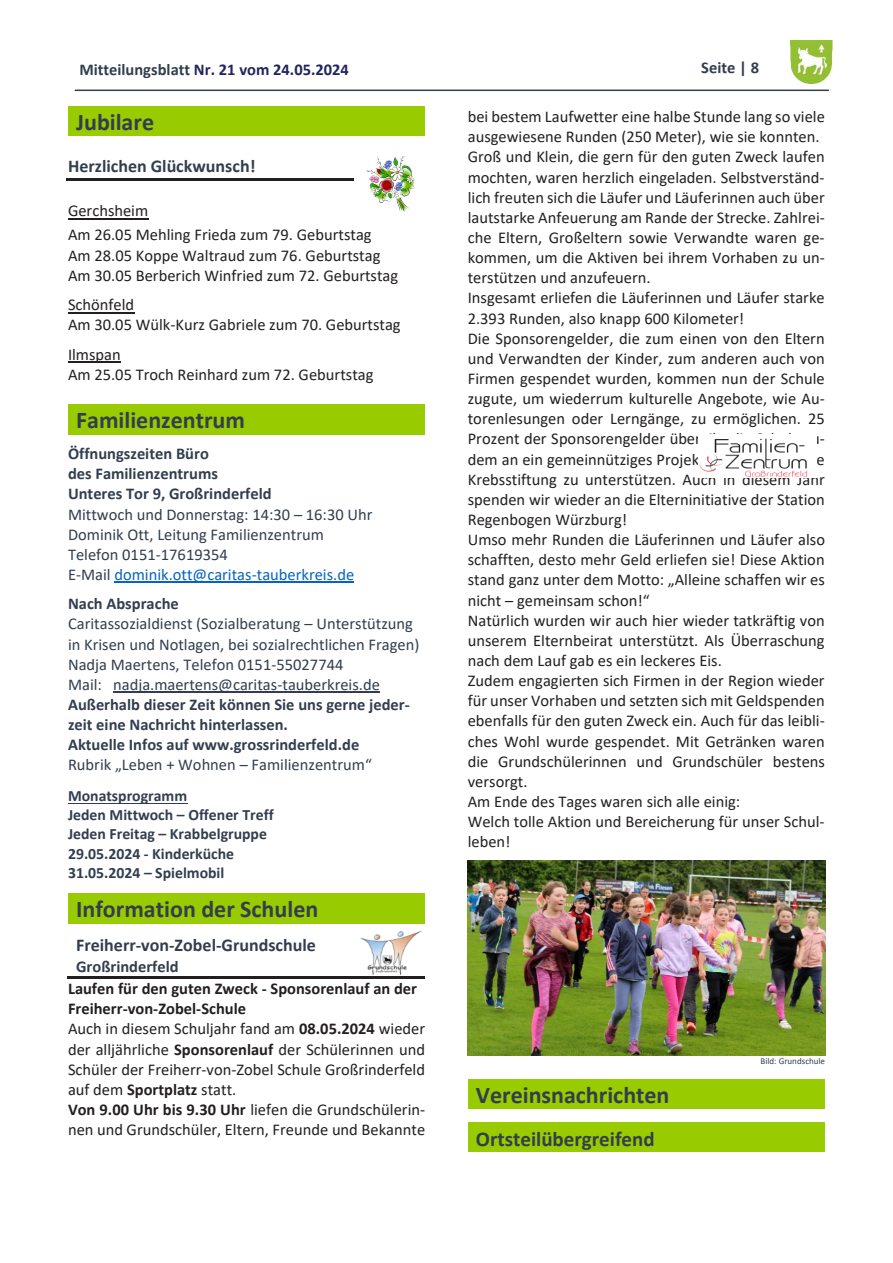
<style>
.page{position:relative;width:893px;height:1263px;background:#fff}
.page>*{position:absolute;margin:0;border:0;box-sizing:border-box;transform-origin:0 0}
.t1{font:700 24px "Calibri";color:#323e4f}
.t2{font:700 21px "Calibri";color:#323e4f}
.t3{font:700 18px "Calibri";color:#323e4f}
.t4{font:16.5px/20.1px "Calibri";color:#231f20}
.t5{font:16.5px/20.1px "Calibri";color:#323e4f}
.t6{font:700 16.5px/22.4px "Calibri";color:#231f20}
.t7{font:700 16.5px "Calibri";color:#22245e}
.t8{font:700 16.5px "Calibri";color:#323e4f}
.t9{font:700 15.75px/19.2px "Calibri";color:#323e4f}
.t10{font:9px "Calibri";color:#323e4f}
.s1{color:#323e4f}
.s2{font-weight:700}
.s3{color:#0563c1}
</style>
<div class="page">
<img style="left:790px;top:40px;width:42px;height:44px">
<hr style="left:75px;top:90px;width:754px;height:1px;background:#333f50">
<img style="left:360px;top:930px;width:62px;height:45px">
<div style="left:68px;top:106px;width:357px;height:30px;background:#9c0"></div>
<hr style="left:66px;top:178px;width:287px;height:2px;background:#231f20">
<hr style="left:68px;top:218px;width:80px;height:1px;background:#231f20">
<hr style="left:68px;top:312px;width:66px;height:1px;background:#231f20">
<hr style="left:68px;top:361px;width:53px;height:1px;background:#231f20">
<div style="left:68px;top:404px;width:357px;height:30px;background:#9c0"></div>
<hr style="left:114px;top:582px;width:240px;height:1px;background:#0563c1">
<hr style="left:113px;top:692px;width:267px;height:1px;background:#323e4f">
<hr style="left:68px;top:803px;width:119px;height:1px;background:#323e4f">
<div style="left:68px;top:893px;width:357px;height:30px;background:#9c0"></div>
<hr style="left:67px;top:976px;width:288px;height:2px;background:#231f20">
<hr style="left:356px;top:976px;width:69px;height:2px;background:#231f20">
<div style="left:468px;top:1079px;width:356px;height:30px;background:#9c0"></div>
<div style="left:468px;top:1122px;width:356px;height:30px;background:#9c0"></div>
<img style="left:468px;top:861px;width:357px;height:194px">
<img style="left:699px;top:438px;width:109px;height:39px">
<img style="left:365px;top:156px;width:50px;height:55px">
<p class="t7" style="left:79px;top:58px;width:271px"><span class="s1">Mitteilungsblatt</span> Nr. 21 vom 24.05.2024</p>
<p class="t8" style="left:701px;top:56px;width:59px">Seite | 8</p>
<p class="t1" style="left:76px;top:105px;width:80px">Jubilare</p>
<p class="t3" style="left:68px;top:153px;width:189px">Herzlichen Glückwunsch!</p>
<p class="t4" style="left:68px;top:198px;width:305px;line-height:24.2px">Gerchsheim<br>Am 26.05 Mehling Frieda zum 79. Geburtstag</p>
<p class="t4" style="left:68px;top:245px;width:332px">Am 28.05 Koppe Waltraud zum 76. Geburtstag<br>Am 30.05 Berberich Winfried zum 72. Geburtstag</p>
<p class="t4" style="left:68px;top:294px;width:334px">Schönfeld<br>Am 30.05 Wülk-Kurz Gabriele zum 70. Geburtstag</p>
<p class="t4" style="left:68px;top:344px;width:307px">Ilmspan<br>Am 25.05 Troch Reinhard zum 72. Geburtstag</p>
<p class="t1" style="left:76px;top:403px;width:170px">Familienzentrum</p>
<p class="t5" style="left:68px;top:443px;width:306px"><span class="s2">Öffnungszeiten Büro<br>des Familienzentrums<br>Unteres Tor 9, Großrinderfeld<br></span>Mittwoch und Donnerstag: 14:30 – 16:30 Uhr<br>Dominik Ott, Leitung Familienzentrum<br>Telefon 0151-17619354<br>E-Mail <span class="s3">dominik.ott@caritas-tauberkreis.de</span></p>
<p class="t5" style="left:68px;top:593px;width:353px"><span class="s2">Nach Absprache<br></span>Caritassozialdienst (Sozialberatung – Unterstützung in Krisen und Notlagen, bei sozialrechtlichen Fragen)<br>Nadja Maertens, Telefon 0151-55027744<br>Mail: nadja.maertens@caritas-tauberkreis.de <span class="s2">Außerhalb dieser Zeit können Sie uns gerne jeder&shy;zeit eine Nachricht hinterlassen.<br>Aktuelle Infos auf www.grossrinderfeld.de<br></span>Rubrik „Leben + Wohnen – Familienzentrum“</p>
<p class="t9" style="left:68px;top:786px;width:207px">Monatsprogramm<br>Jeden Mittwoch – Offener Treff<br>Jeden Freitag – Krabbelgruppe<br>29.05.2024 - Kinderküche<br>31.05.2024 – Spielmobil</p>
<p class="t1" style="left:76px;top:892px;width:244px">Information der Schulen</p>
<p class="t3" style="left:76px;top:932px;width:241px">Freiherr-von-Zobel-Grundschule</p>
<p class="t6" style="left:68px;top:955px;width:351px;text-indent:8px"><span class="s1">Großrinderfeld<br></span>Laufen für den guten Zweck - Sponsorenlauf an der</p>
<p class="t4" style="left:68px;top:998px;width:359px"><span class="s2">Freiherr-von-Zobel-Schule<br></span>Auch in diesem Schuljahr fand am <span class="s2">08.05.2024</span> wieder der alljährliche <span class="s2">Sponsorenlauf</span> der Schülerinnen und Schüler der Freiherr-von-Zobel Schule Großrinderfeld auf dem <span class="s2">Sportplatz</span> statt.<br><span class="s2">Von 9.00 Uhr bis 9.30 Uhr</span> liefen die Grundschülerin&shy;nen und Grundschüler, Eltern, Freunde und Bekannte</p>
<p class="t4" style="left:468px;top:106px;width:359px">bei bestem Laufwetter eine halbe Stunde lang so viele ausgewiesene Runden (250 Meter), wie sie konnten.<br>Groß und Klein, die gern für den guten Zweck laufen mochten, waren herzlich eingeladen. Selbstverständ&shy;lich freuten sich die Läufer und Läuferinnen auch über lautstarke Anfeuerung am Rande der Strecke. Zahlrei&shy;che Eltern, Großeltern sowie Verwandte waren ge&shy;kommen, um die Aktiven bei ihrem Vorhaben zu un&shy;terstützen und anzufeuern.<br>Insgesamt erliefen die Läuferinnen und Läufer starke 2.393 Runden, also knapp 600 Kilometer!<br>Die Sponsorengelder, die zum einen von den Eltern und Verwandten der Kinder, zum anderen auch von Firmen gespendet wurden, kommen nun der Schule zugute, um wiederrum kulturelle Angebote, wie Au&shy;torenlesungen oder Lerngänge, zu ermöglichen. 25<br>Prozent der Sponsorengelder übergibt die Schule zu&shy;dem an ein gemeinnütziges Projekt, um die deutsche Krebsstiftung zu unterstützen. Auch in diesem Jahr spenden wir wieder an die Elterninitiative der Station Regenbogen Würzburg!<br>Umso mehr Runden die Läuferinnen und Läufer also schafften, desto mehr Geld erliefen sie! Diese Aktion stand ganz unter dem Motto: „Alleine schaffen wir es nicht – gemeinsam schon!“<br>Natürlich wurden wir auch hier wieder tatkräftig von unserem Elternbeirat unterstützt. Als Überraschung nach dem Lauf gab es ein leckeres Eis.<br>Zudem engagierten sich Firmen in der Region wieder für unser Vorhaben und setzten sich mit Geldspenden ebenfalls für den guten Zweck ein. Auch für das leibli&shy;ches Wohl wurde gespendet. Mit Getränken waren die Grundschülerinnen und Grundschüler bestens versorgt.<br>Am Ende des Tages waren sich alle einig:<br>Welch tolle Aktion und Bereicherung für unser Schul&shy;leben!</p>
<p class="t10" style="left:760px;top:1055px;width:66px">Bild: Grundschule</p>
<p class="t1" style="left:476px;top:1078px;width:195px">Vereinsnachrichten</p>
<p class="t2" style="left:476px;top:1124px;width:180px">Ortsteilübergreifend</p>
</div>
